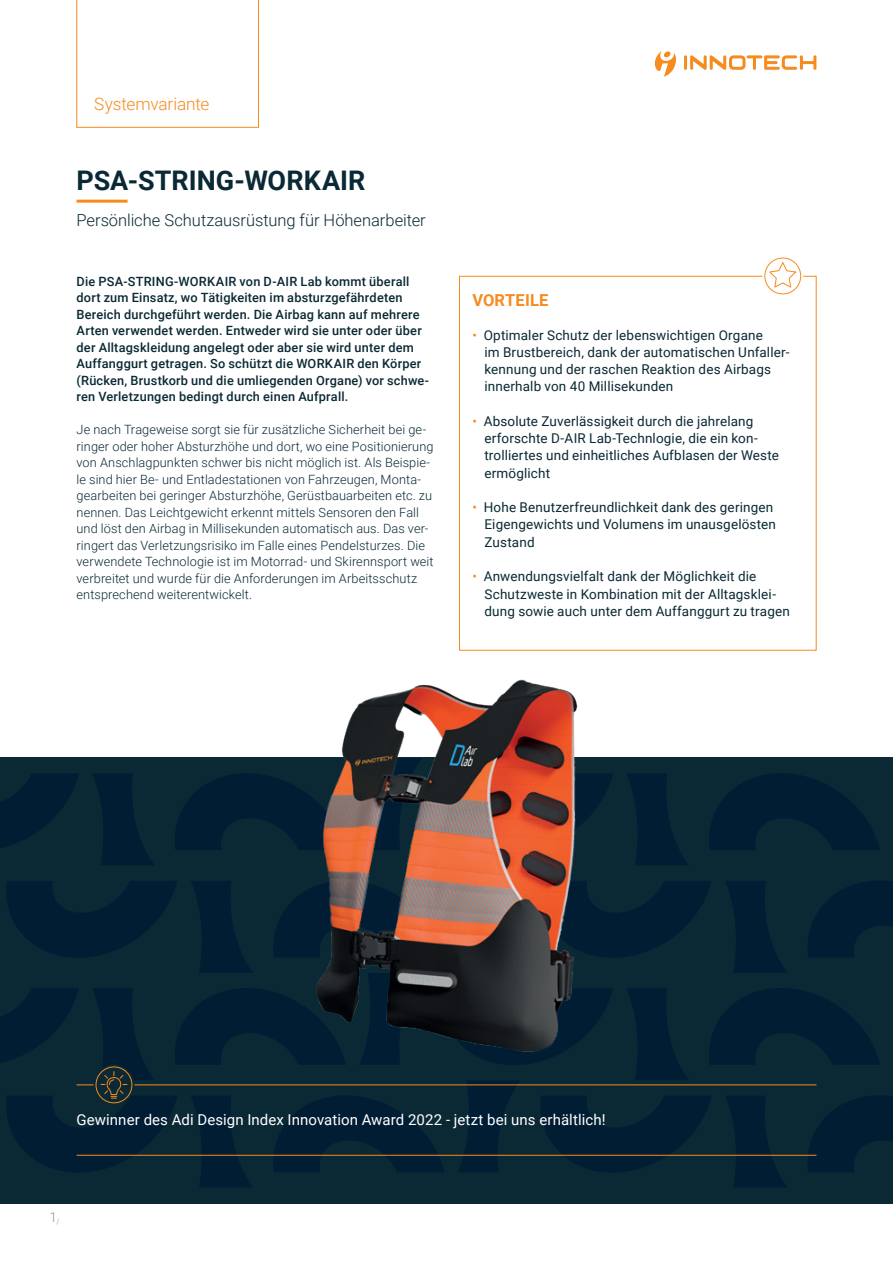
<style>
.page{position:relative;width:893px;height:1263px;background:#fff}
.page>*{position:absolute;margin:0;border:0;box-sizing:border-box;transform-origin:0 0}
.t1{font:700 27px "Roboto";color:#0a2934}
.t2{font:300 17.25px "Roboto";letter-spacing:-.01em;color:#f68b1f}
.t3{font:300 16.5px "Roboto";color:#0a2934}
.t4{font:700 16.5px "Roboto";letter-spacing:.005em;color:#f68b1f}
.t5{font:15px "Roboto";letter-spacing:.005em;color:#fff}
.t6{font:13.5px/17.2px "Roboto";letter-spacing:.01em;color:#0a2934}
.t7{font:300 13.5px "Roboto";color:#939598}
.t8{font:300 12.75px/16.5px "Roboto";letter-spacing:.01em;color:#0a2934}
.t9{font:500 12.75px/16.5px "Roboto";letter-spacing:.015em;color:#0a2934}
.s1{color:#f68b1f}
</style>
<div class="page">
<svg style="left:76px;top:0;width:183px;height:128px"></svg>
<hr style="left:77px;top:200px;width:51px;height:3px;background:#f68b1f">
<div style="left:459px;top:276px;width:357px;height:374px;border:1px solid #f68b1f"></div>
<svg style="left:762px;top:256px;width:41px;height:40px"></svg>
<svg style="left:765px;top:258px;width:36px;height:36px"></svg>
<div style="left:764px;top:258px;width:37px;height:36px;border:1px solid #f68b1f;border-radius:50%"></div>
<svg style="left:769px;top:262px;width:28px;height:26px"></svg>
<div style="left:0;top:757px;width:893px;height:447px;background:#0a2934"></div>
<svg style="left:0;top:773px;width:893px;height:414px"></svg>
<img style="left:290px;top:679px;width:313px;height:385px">
<svg style="left:684px;top:55px;width:132px;height:15px"></svg>
<svg style="left:654px;top:51px;width:22px;height:26px"></svg>
<h2 class="t2" style="left:94px;top:92px;width:117px">Systemvariante</h2>
<h1 class="t1" style="left:77px;top:162px;width:290px">PSA-STRING-WORKAIR</h1>
<p class="t3" style="left:77px;top:209px;width:351px">Persönliche Schutzausrüstung für Höhenarbeiter</p>
<p class="t9" style="left:77px;top:273px;width:354px">Die PSA-STRING-WORKAIR von D-AIR Lab kommt überall dort zum Einsatz, wo Tätigkeiten im absturzgefährdeten Bereich durchgeführt werden. Die Airbag kann auf mehrere Arten verwendet werden. Entweder wird sie unter oder über der Alltagskleidung angelegt oder aber sie wird unter dem Auffanggurt getragen. So schützt die WORKAIR den Körper (Rücken, Brustkorb und die umliegenden Organe) vor schwe&shy;ren Verletzungen bedingt durch einen Aufprall.</p>
<p class="t8" style="left:77px;top:421px;width:359px">Je nach Trageweise sorgt sie für zusätzliche Sicherheit bei ge&shy;ringer oder hoher Absturzhöhe und dort, wo eine Positionierung von Anschlagpunkten schwer bis nicht möglich ist. Als Beispie&shy;le sind hier Be- und Entladestationen von Fahrzeugen, Monta&shy;gearbeiten bei geringer Absturzhöhe, Gerüstbauarbeiten etc. zu nennen. Das Leichtgewicht erkennt mittels Sensoren den Fall und löst den Airbag in Millisekunden automatisch aus. Das ver&shy;ringert das Verletzungsrisiko im Falle eines Pendelsturzes. Die verwendete Technologie ist im Motorrad- und Skirennsport weit verbreitet und wurde für die Anforderungen im Arbeitsschutz entsprechend weiterentwickelt.</p>
<p class="t4" style="left:472px;top:288px;width:77px">VORTEILE</p>
<p class="t6" style="left:484px;top:326px;width:307px;text-indent:-12px"><span class="s1">•</span> Optimaler Schutz der lebenswichtigen Organe<br>im Brustbereich, dank der automatischen Unfaller&shy;kennung und der raschen Reaktion des Airbags innerhalb von 40 Millisekunden</p>
<p class="t6" style="left:484px;top:412px;width:296px;text-indent:-12px"><span class="s1">•</span> Absolute Zuverlässigkeit durch die jahrelang erforschte D-AIR Lab-Technlogie, die ein kon&shy;trolliertes und einheitliches Aufblasen der Weste ermöglicht</p>
<p class="t6" style="left:484px;top:498px;width:293px;text-indent:-12px"><span class="s1">•</span> Hohe Benutzerfreundlichkeit dank des geringen<br>Eigengewichts und Volumens im unausgelösten<br>Zustand</p>
<p class="t6" style="left:484px;top:567px;width:307px;text-indent:-12px"><span class="s1">•</span> Anwendungsvielfalt dank der Möglichkeit die<br>Schutzweste in Kombination mit der Alltagsklei&shy;dung sowie auch unter dem Auffanggurt zu tragen</p>
<p class="t5" style="left:77px;top:1109px;width:531px">Gewinner des Adi Design Index Innovation Award 2022 - jetzt bei uns erhältlich!</p>
<p class="t7" style="left:49px;top:1208px;width:12px">1<sub>/</sub></p>
</div>
